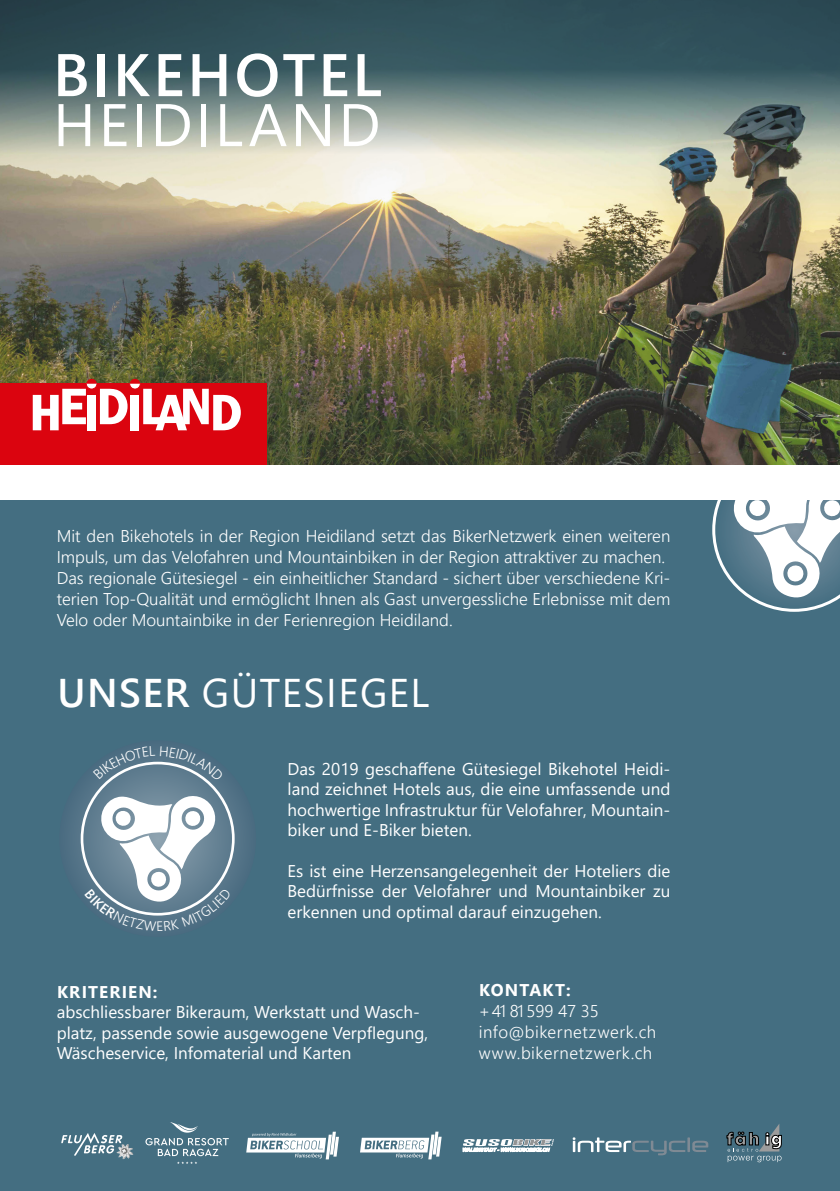
<style>
.page{position:relative;width:840px;height:1191px;background:#fff}
.page>*{position:absolute;margin:0;border:0;box-sizing:border-box;transform-origin:0 0}
.t1{font:600 60px "Segoe UI";letter-spacing:.05em;color:#fff}
.t2{font:60px "Segoe UI";letter-spacing:.05em;color:#fff}
.t3{font:40px "Segoe UI";letter-spacing:.035em;color:#fff}
.t4{font:17px/20.4px "Segoe UI";color:#fff;text-align:justify}
.t5{font:300 17px/21px "Segoe UI";color:#fff}
.t6{font:300 17px/21px "Segoe UI";letter-spacing:.03em;color:#fff}
.t7{font:700 17px "Segoe UI";letter-spacing:.065em;color:#fff}
.s1{font-weight:600}
</style>
<div class="page">
<div style="left:0;top:500px;width:839px;height:691px;background:#446e81"></div>
<svg style="left:572px;top:1137px;width:136px;height:18px;background:#648493"></svg>
<svg style="left:169px;top:1122px;width:29px;height:10px"></svg>
<svg style="left:145px;top:1138px;width:84px;height:26px;background:#658797"></svg>
<svg style="left:462px;top:1139px;width:91px;height:12px"></svg>
<svg style="left:61px;top:1133px;width:61px;height:22px"></svg>
<img style="left:116px;top:1144px;width:17px;height:15px">
<svg style="left:246px;top:1131px;width:93px;height:28px"></svg>
<svg style="left:726px;top:1123px;width:55px;height:39px;background:#56727e"></svg>
<svg style="left:360px;top:1131px;width:81px;height:28px"></svg>
<img style="left:0;top:153px;width:839px;height:312px">
<div style="left:0;top:383px;width:266px;height:82px;background:#db040f"></div>
<div style="left:86px;top:379px;width:11px;height:10px;background:#db040f;border-radius:50%"></div>
<div style="left:130px;top:379px;width:10px;height:10px;background:#db040f;border-radius:50%"></div>
<svg style="left:33px;top:383px;width:208px;height:47px"></svg>
<svg style="left:0;top:0;width:839px;height:153px;background:#5c7476"></svg>
<div style="left:685px;top:472px;width:154px;height:166px;background:#446e81"></div>
<svg style="left:711px;top:499px;width:128px;height:113px"></svg>
<div style="left:0;top:465px;width:839px;height:34px;background:#fff"></div>
<div style="left:49px;top:730px;width:217px;height:216px;background:#446e81"></div>
<svg style="left:59px;top:740px;width:197px;height:197px"></svg>
<svg style="left:84px;top:793px;width:147px;height:138px"></svg>
<svg style="left:93px;top:746px;width:131px;height:35px"></svg>
<h1 class="t1" style="left:53px;top:18px;width:330px">BIKEHOTEL</h1>
<h1 class="t2" style="left:53px;top:68px;width:329px">HEIDILAND</h1>
<p class="t5" style="left:57px;top:524px;width:614px">Mit den Bikehotels in der Region Heidiland setzt das BikerNetzwerk einen weiteren Impuls, um das Velofahren und Mountainbiken in der Region attraktiver zu machen.<br>Das regionale Gütesiegel - ein einheitlicher Standard - sichert über verschiedene Kri&shy;terien Top-Qualität und ermöglicht Ihnen als Gast unvergessliche Erlebnisse mit dem Velo oder Mountainbike in der Ferienregion Heidiland.</p>
<h2 class="t3" style="left:57px;top:655px;width:373px"><span class="s1">UNSER</span> GÜTESIEGEL</h2>
<p class="t4" style="left:287px;top:757px;width:384px">Das 2019 geschaffene Gütesiegel Bikehotel Heidi&shy;land zeichnet Hotels aus, die eine umfassende und hochwertige Infrastruktur für Velofahrer, Mountain&shy;biker und E-Biker bieten.</p>
<p class="t4" style="left:287px;top:859px;width:384px">Es ist eine Herzensangelegenheit der Hoteliers die Bedürfnisse der Velofahrer und Mountainbiker zu erkennen und optimal darauf einzugehen.</p>
<p class="t7" style="left:57px;top:975px;width:102px">KRITERIEN:</p>
<p class="t4" style="left:57px;top:1000px;width:373px;text-align:left">abschliessbarer Bikeraum, Werkstatt und Wasch&shy;platz, passende sowie ausgewogene Verpflegung,<br>Wäscheservice, Infomaterial und Karten</p>
<p class="t7" style="left:479px;top:974px;width:93px">KONTAKT:</p>
<p class="t6" style="left:478px;top:999px;width:179px">+41 81 599 47 35 info@bikernetzwerk.ch www.bikernetzwerk.ch</p>
</div>
